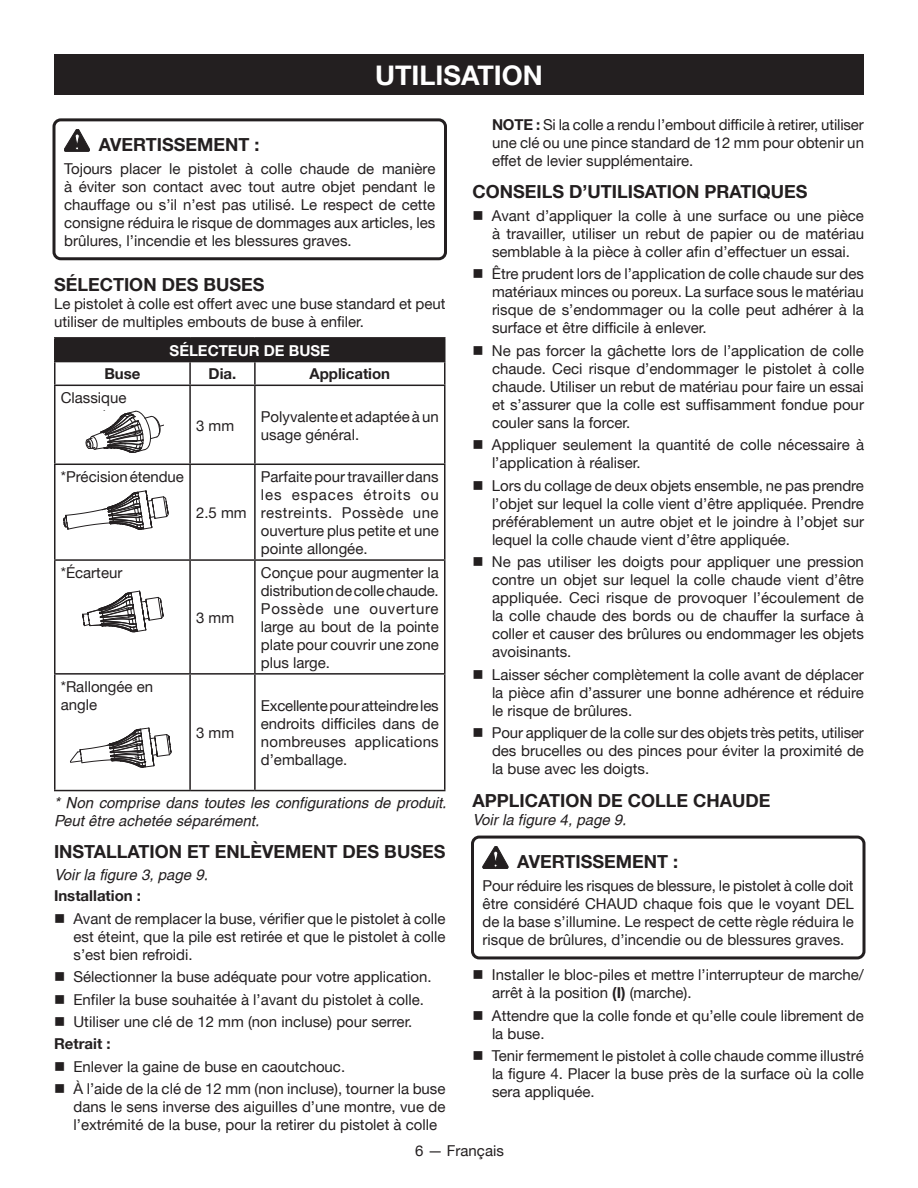
<style>
.page{position:relative;width:918px;height:1188px;background:#fff}
.page>*{position:absolute;margin:0;border:0;box-sizing:border-box;transform-origin:0 0}
.HEADING{font:700 27px "Helvetica Neue";color:#fff}
.Heading_2_no_space{font:700 18px "Helvetica Neue";color:#231f20}
.Heading_2{font:700 18px "Helvetica Neue";color:#231f20}
.Warning{font:700 18px "Helvetica Neue";color:#231f20}
.Heading_no_space{font:700 18px "Helvetica Neue";color:#231f20}
.bullets{font:15px/18px "Helvetica Neue";color:#231f20;text-align:justify}
.Body_text{font:15px/18px "Helvetica Neue";color:#231f20}
.Warning_text{font:15px/18px "Helvetica Neue";color:#231f20;text-align:justify}
.Body_text-2{font:italic 15px/18px "Helvetica";color:#231f20}
.See_figure{font:italic 15px "Helvetica";color:#231f20}
.bullets-2{font:700 15px "Helvetica Neue";color:#231f20}
.Body_text-3{font:700 15px "Helvetica Neue";color:#231f20}
.Body_text-4{font:700 15px "Helvetica Neue";color:#fff}
.s1{font-weight:700}
</style>
<div class="page">
<div style="left:52px;top:118px;width:395px;height:142px;border:3px solid #231f20;border-radius:7px"></div>
<div style="left:55px;top:338px;width:390px;height:24px;background:#231f20"></div>
<hr style="left:190px;top:337px;width:65px;height:2px;background:#231f20">
<hr style="left:255px;top:337px;width:191px;height:2px;background:#231f20">
<hr style="left:444px;top:339px;width:2px;height:22px;background:#231f20">
<hr style="left:255px;top:361px;width:191px;height:1px;background:#231f20">
<hr style="left:254px;top:362px;width:2px;height:23px;background:#231f20">
<hr style="left:444px;top:362px;width:2px;height:23px;background:#231f20">
<hr style="left:255px;top:385px;width:191px;height:1px;background:#231f20">
<hr style="left:444px;top:386px;width:2px;height:78px;background:#231f20">
<hr style="left:190px;top:464px;width:65px;height:1px;background:#231f20">
<hr style="left:255px;top:464px;width:191px;height:1px;background:#231f20">
<hr style="left:444px;top:465px;width:2px;height:94px;background:#231f20">
<hr style="left:190px;top:559px;width:65px;height:2px;background:#231f20">
<hr style="left:255px;top:559px;width:191px;height:2px;background:#231f20">
<hr style="left:444px;top:561px;width:2px;height:112px;background:#231f20">
<hr style="left:190px;top:673px;width:65px;height:2px;background:#231f20">
<hr style="left:255px;top:673px;width:191px;height:2px;background:#231f20">
<hr style="left:444px;top:675px;width:2px;height:115px;background:#231f20">
<hr style="left:255px;top:790px;width:191px;height:1px;background:#231f20">
<hr style="left:190px;top:385px;width:65px;height:1px;background:#231f20">
<hr style="left:254px;top:386px;width:2px;height:78px;background:#231f20">
<hr style="left:254px;top:465px;width:2px;height:94px;background:#231f20">
<hr style="left:254px;top:561px;width:2px;height:112px;background:#231f20">
<hr style="left:254px;top:675px;width:2px;height:115px;background:#231f20">
<hr style="left:190px;top:790px;width:65px;height:1px;background:#231f20">
<svg style="left:52px;top:94px;width:159px;height:698px"></svg>
<div style="left:471px;top:836px;width:395px;height:123px;border:3px solid #231f20;border-radius:7px"></div>
<svg style="left:483px;top:846px;width:25px;height:23px"></svg>
<div style="left:54px;top:54px;width:810px;height:40px;background:#231f20"></div>
<p class="HEADING" style="left:375px;top:58px;width:169px">UTILISATION</p>
<p class="Warning" style="left:99px;top:134px;width:162px">AVERTISSEMENT :</p>
<p class="Warning_text" style="left:64px;top:159px;width:373px">Tojours placer le pistolet à colle chaude de manière à éviter son contact avec tout autre objet pendant le chauffage ou s’il n’est pas utilisé. Le respect de cette consigne réduira le risque de dommages aux articles, les brûlures, l’incendie et les blessures graves.</p>
<p class="Heading_2_no_space" style="left:54px;top:273px;width:212px">SÉLECTION DES BUSES</p>
<p class="Body_text" style="left:54px;top:294px;width:393px">Le pistolet à colle est offert avec une buse standard et peut utiliser de multiples embouts de buse à enfiler.</p>
<p class="Body_text-4" style="left:170px;top:341px;width:162px">SÉLECTEUR DE BUSE</p>
<p class="Body_text-3" style="left:104px;top:365px;width:38px">Buse</p>
<p class="Body_text-3" style="left:209px;top:365px;width:29px">Dia.</p>
<p class="Body_text-3" style="left:309px;top:365px;width:82px">Application</p>
<p class="Body_text" style="left:61px;top:389px;width:67px">Classique</p>
<p class="Body_text" style="left:196px;top:416px;width:40px">3 mm</p>
<p class="Body_text" style="left:261px;top:407px;width:179px">Polyvalente et adaptée à un usage général.</p>
<p class="Body_text" style="left:61px;top:468px;width:125px">*Précision étendue</p>
<p class="Body_text" style="left:196px;top:504px;width:52px">2.5 mm</p>
<p class="Body_text" style="left:261px;top:468px;width:179px;text-align:justify">Parfaite pour travailler dans les espaces étroits ou restreints. Possède une ouverture plus petite et une pointe allongée.</p>
<p class="Body_text" style="left:61px;top:563px;width:63px">*Écarteur</p>
<p class="Body_text" style="left:196px;top:608px;width:40px">3 mm</p>
<p class="Body_text" style="left:261px;top:563px;width:179px;text-align:justify">Conçue pour augmenter la distribution de colle chaude.<br>Possède une ouverture large au bout de la pointe plate pour couvrir une zone plus large.</p>
<p class="Body_text" style="left:61px;top:677px;width:94px">*Rallongée en angle</p>
<p class="Body_text" style="left:261px;top:697px;width:179px;text-align:justify">Excellente pour atteindre les endroits difficiles dans de nombreuses applications d’emballage.</p>
<p class="Body_text-2" style="left:54px;top:794px;width:394px">* Non comprise dans toutes les configurations de produit.<br>Peut être achetée séparément.</p>
<p class="Heading_2_no_space" style="left:54px;top:840px;width:393px">INSTALLATION ET ENLÈVEMENT DES BUSES</p>
<p class="See_figure" style="left:54px;top:866px;width:155px">Voir la figure 3, page 9.</p>
<p class="bullets-2" style="left:54px;top:887px;width:89px">Installation :</p>
<p class="bullets" style="left:74px;top:909px;width:373px;text-indent:-20px">■ Avant de remplacer la buse, vérifier que le pistolet à colle est éteint, que la pile est retirée et que le pistolet à colle s’est bien refroidi.</p>
<p class="bullets" style="left:54px;top:968px;width:379px">■ Sélectionner la buse adéquate pour votre application.</p>
<p class="bullets" style="left:54px;top:990px;width:372px">■ Enfiler la buse souhaitée à l’avant du pistolet à colle.</p>
<p class="bullets" style="left:54px;top:1013px;width:360px">■ Utiliser une clé de 12 mm (non incluse) pour serrer.</p>
<p class="bullets-2" style="left:54px;top:1035px;width:58px">Retrait :</p>
<p class="bullets" style="left:54px;top:1057px;width:293px">■ Enlever la gaine de buse en caoutchouc.</p>
<p class="bullets" style="left:74px;top:1080px;width:373px;text-indent:-20px">■ À l’aide de la clé de 12 mm (non incluse), tourner la buse dans le sens inverse des aiguilles d’une montre, vue de l’extrémité de la buse, pour la retirer du pistolet à colle</p>
<p class="Body_text" style="left:196px;top:724px;width:40px">3 mm</p>
<p class="bullets" style="left:492px;top:116px;width:374px"><span class="s1">NOTE :</span> Si la colle a rendu l’embout difficile à retirer, utiliser une clé ou une pince standard de 12 mm pour obtenir un effet de levier supplémentaire.</p>
<p class="Heading_2" style="left:472px;top:181px;width:336px">CONSEILS D’UTILISATION PRATIQUES</p>
<p class="bullets" style="left:492px;top:206px;width:374px;text-indent:-20px">■ Avant d’appliquer la colle à une surface ou une pièce à travailler, utiliser un rebut de papier ou de matériau semblable à la pièce à coller afin d’effectuer un essai.</p>
<p class="bullets" style="left:492px;top:265px;width:374px;text-indent:-20px">■ Être prudent lors de l’application de colle chaude sur des matériaux minces ou poreux. La surface sous le matériau risque de s’endommager ou la colle peut adhérer à la surface et être difficile à enlever.</p>
<p class="bullets" style="left:492px;top:341px;width:374px;text-indent:-20px">■ Ne pas forcer la gâchette lors de l’application de colle chaude. Ceci risque d’endommager le pistolet à colle chaude. Utiliser un rebut de matériau pour faire un essai et s’assurer que la colle est suffisamment fondue pour couler sans la forcer.</p>
<p class="bullets" style="left:492px;top:436px;width:374px;text-indent:-20px">■ Appliquer seulement la quantité de colle nécessaire à l’application à réaliser.</p>
<p class="bullets" style="left:492px;top:476px;width:374px;text-indent:-20px">■ Lors du collage de deux objets ensemble, ne pas prendre l’objet sur lequel la colle vient d’être appliquée. Prendre préférablement un autre objet et le joindre à l’objet sur lequel la colle chaude vient d’être appliquée.</p>
<p class="bullets" style="left:492px;top:553px;width:374px;text-indent:-20px">■ Ne pas utiliser les doigts pour appliquer une pression contre un objet sur lequel la colle chaude vient d’être appliquée. Ceci risque de provoquer l’écoulement de la colle chaude des bords ou de chauffer la surface à coller et causer des brûlures ou endommager les objets avoisinants.</p>
<p class="bullets" style="left:492px;top:665px;width:373px;text-indent:-20px">■ Laisser sécher complètement la colle avant de déplacer la pièce afin d’assurer une bonne adhérence et réduire le risque de brûlures.</p>
<p class="bullets" style="left:492px;top:724px;width:373px;text-indent:-20px">■ Pour appliquer de la colle sur des objets très petits, utiliser des brucelles ou des pinces pour éviter la proximité de la buse avec les doigts.</p>
<p class="Heading_no_space" style="left:472px;top:789px;width:300px">APPLICATION DE COLLE CHAUDE</p>
<p class="See_figure" style="left:472px;top:811px;width:155px">Voir la figure 4, page 9.</p>
<p class="Warning" style="left:517px;top:851px;width:162px">AVERTISSEMENT :</p>
<p class="Warning_text" style="left:483px;top:876px;width:373px">Pour réduire les risques de blessure, le pistolet à colle doit être considéré CHAUD chaque fois que le voyant DEL de la base s’illumine. Le respect de cette règle réduira le risque de brûlures, d’incendie ou de blessures graves.</p>
<p class="bullets" style="left:492px;top:966px;width:373px;text-indent:-20px">■ Installer le bloc-piles et mettre l’interrupteur de marche/ arrêt à la position <span class="s1">(I)</span> (marche).</p>
<p class="bullets" style="left:492px;top:1006px;width:373px;text-indent:-20px">■ Attendre que la colle fonde et qu’elle coule librement de la buse.</p>
<p class="bullets" style="left:492px;top:1047px;width:373px;text-indent:-20px">■ Tenir fermement le pistolet à colle chaude comme illustré la figure 4. Placer la buse près de la surface où la colle sera appliquée.</p>
<p class="bullets" style="left:415px;top:1141px;width:90px">6 — Français</p>
</div>
